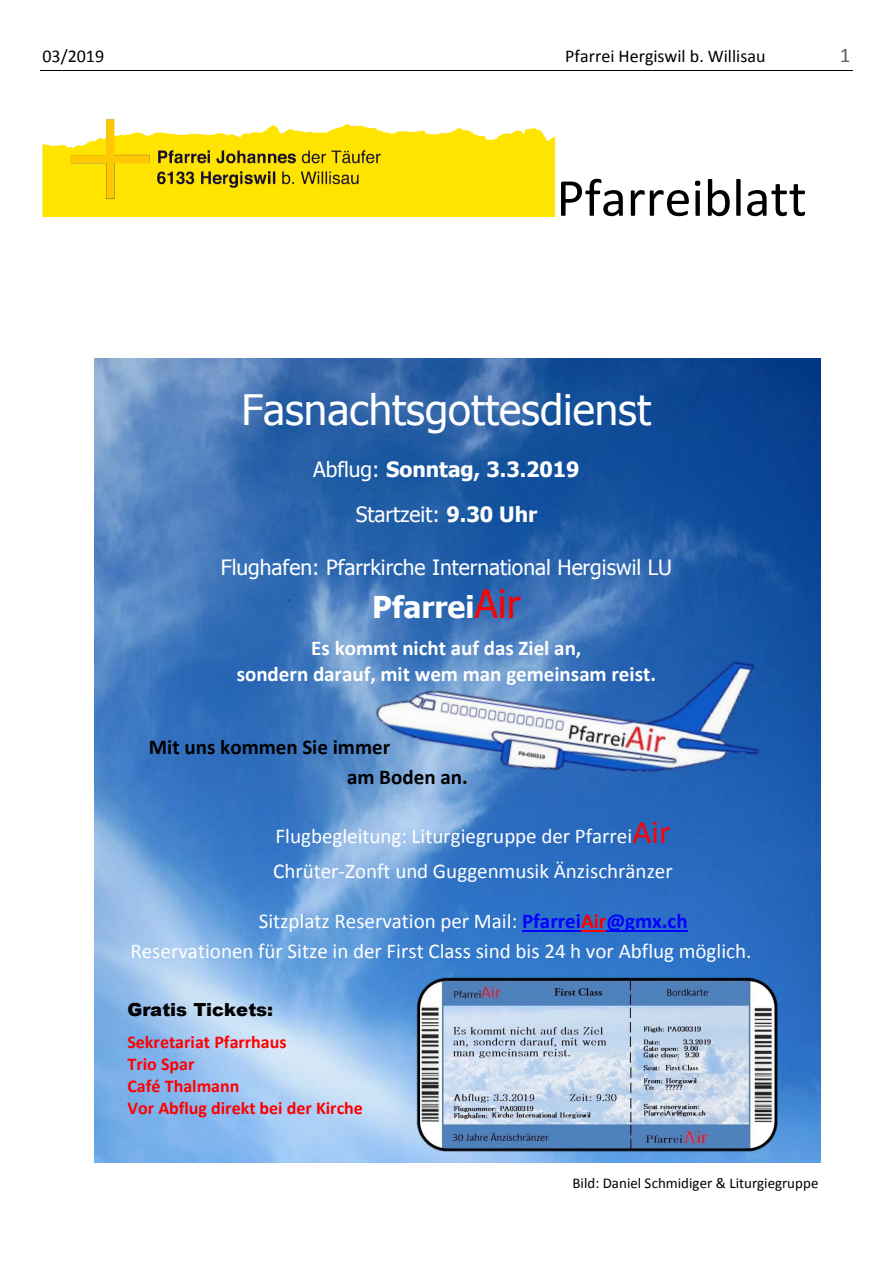
<style>
.page{position:relative;width:893px;height:1263px;background:#fff}
.page>*{position:absolute;margin:0;border:0;box-sizing:border-box;transform-origin:0 0}
.t1{font:54px "Calibri";color:#000}
.t2{font:42px "Tahoma";color:#fff}
.t3{font:700 30px "Tahoma";color:#fff}
.t4{font:21px/35.1px "Calibri";color:#fff}
.t5{font:700 21px/25.5px "Calibri";color:#fff;text-align:center}
.t6{font:21px "Tahoma";color:#fff}
.t7{font:700 21px/44.2px "Tahoma";color:#fff;text-align:center}
.t8{font:700 21px/29.5px "Calibri";color:#000}
.t9{font:21px "Calibri";color:#646363}
.t10{font:700 18px/21.9px "Calibri";color:#f00}
.t11{font:18px "Calibri";color:#000}
.t12{font:900 18px "Arial";color:#000}
.t13{font:15px "Calibri";color:#000}
.s1{font-weight:400}
.s2{font-weight:400;font-size:39px;color:#f00}
.s3{font-size:33px;color:#f00}
.s4{font-weight:700;color:#00f}
.s5{font-weight:700;color:#f00}
</style>
<div class="page">
<hr style="left:40px;top:70px;width:813px;height:1px;background:#000">
<img style="left:94px;top:359px;width:727px;height:804px">
<hr style="left:522px;top:931px;width:59px;height:1px;background:#00f">
<svg style="left:581px;top:931px;width:25px;height:1px"></svg>
<hr style="left:606px;top:931px;width:82px;height:1px;background:#00f">
<img style="left:343px;top:595px;width:472px;height:302px">
<img style="left:412px;top:969px;width:373px;height:194px">
<img style="left:43px;top:119px;width:512px;height:97px">
<p class="t11" style="left:42px;top:44px;width:63px">03/2019</p>
<p class="t11" style="left:565px;top:44px;width:202px">Pfarrei Hergiswil b. Willisau</p>
<p class="t9" style="left:840px;top:41px;width:12px">1</p>
<h1 class="t1" style="left:556px;top:160px;width:252px">Pfarreiblatt</h1>
<h2 class="t2" style="left:241px;top:382px;width:411px">Fasnachtsgottesdienst</h2>
<p class="t7" style="left:313px;top:449px;width:268px"><span class="s1">Abflug:</span> Sonntag, 3.3.2019<br><span class="s1">Startzeit:</span> 9.30 Uhr</p>
<p class="t6" style="left:221px;top:553px;width:453px">Flughafen: Pfarrkirche International Hergiswil LU</p>
<h3 class="t3" style="left:372px;top:586px;width:150px">Pfarrei<span class="s2">Air</span></h3>
<p class="t5" style="left:237px;top:635px;width:421px">Es kommt nicht auf das Ziel an,<br>sondern darauf, mit wem man gemeinsam reist.</p>
<p class="t8" style="left:347px;top:732px;width:122px;text-indent:-198px">Mit uns kommen Sie immer<br>am Boden an.</p>
<p class="t4" style="left:273px;top:818px;width:401px">Flugbegleitung: Liturgiegruppe der Pfarrei<span class="s3">Air<br></span>Chrüter-Zonft und Guggenmusik Änzischränzer</p>
<p class="t4" style="left:130px;top:906px;width:623px;line-height:29.5px;text-indent:128px">Sitzplatz Reservation per Mail: <span class="s4">Pfarrei</span><span class="s5">Air</span><span class="s4">@gmx.ch<br></span>Reservationen für Sitze in der First Class sind bis 24 h vor Abflug möglich.</p>
<p class="t12" style="left:127px;top:997px;width:147px">Gratis Tickets:</p>
<p class="t10" style="left:127px;top:1030px;width:237px">Sekretariat Pfarrhaus<br>Trio Spar<br>Café Thalmann<br>Vor Abflug direkt bei der Kirche</p>
<p class="t13" style="left:572px;top:1173px;width:247px">Bild: Daniel Schmidiger &amp; Liturgiegruppe</p>
</div>
